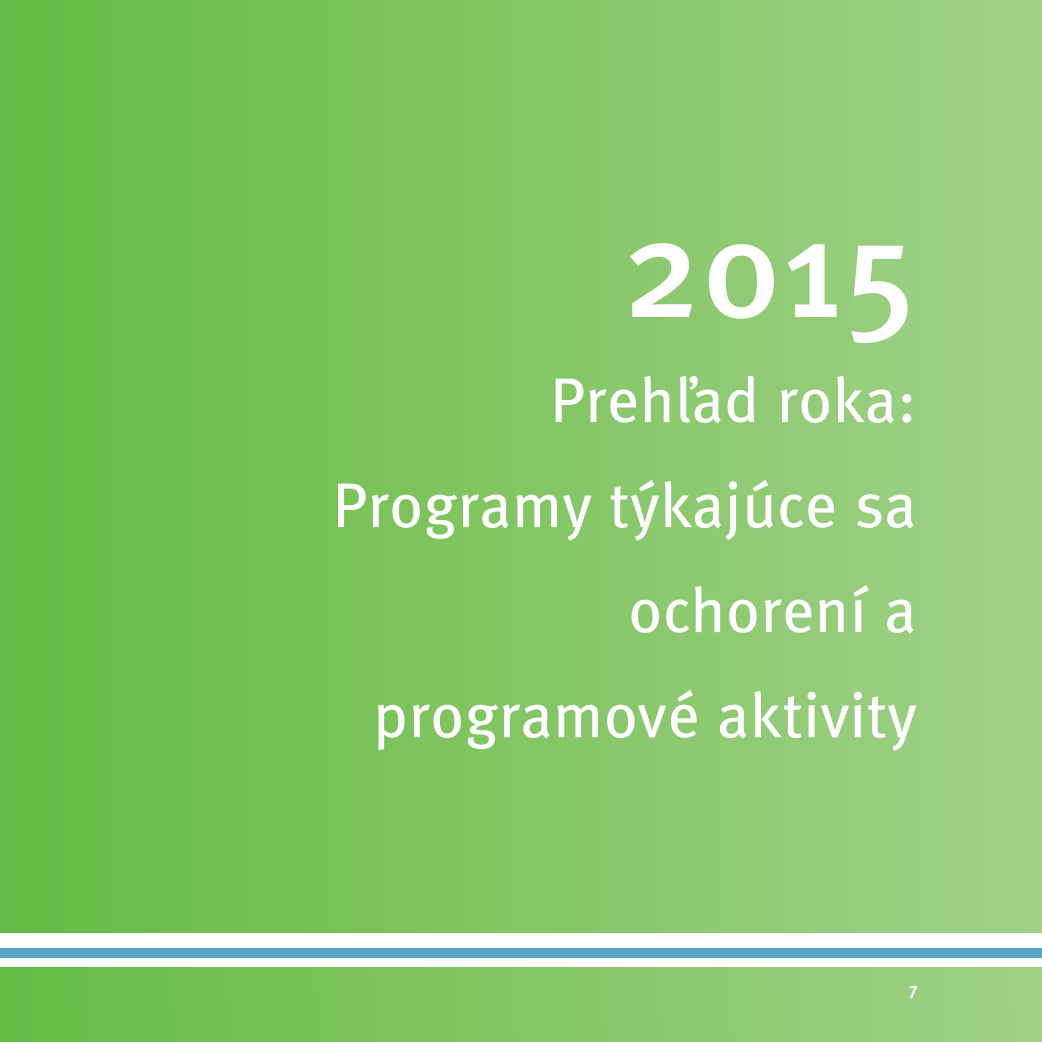
<style>
.page{position:relative;width:1042px;height:1042px;background:#fff}
.page>*{position:absolute;margin:0;border:0;box-sizing:border-box;transform-origin:0 0}
.t1{font:500 140.7px "Meta Pro";color:#fff}
.t2{font:63px/105px "Meta Pro";color:#fff;text-align:right}
.t3{font:700 17.5px "Meta Pro";color:#fff}
</style>
<div class="page">
<div style="left:0;top:0;width:1042px;height:933px;background:linear-gradient(to right,#64bb42,#a1d189)"></div>
<div style="left:0;top:947px;width:1042px;height:10px;background:#57a5c4"></div>
<div style="left:0;top:967px;width:1042px;height:75px;background:linear-gradient(to right,#66bc44,#a0d087)"></div>
<h1 class="t1" style="left:622px;top:179px;width:296px">2015</h1>
<p class="t2" style="left:332px;top:350px;width:586px">Prehľad roka:<br>Programy týkajúce sa ochorení a programové aktivity</p>
<p class="t3" style="left:909px;top:977px;width:10px">7</p>
</div>
